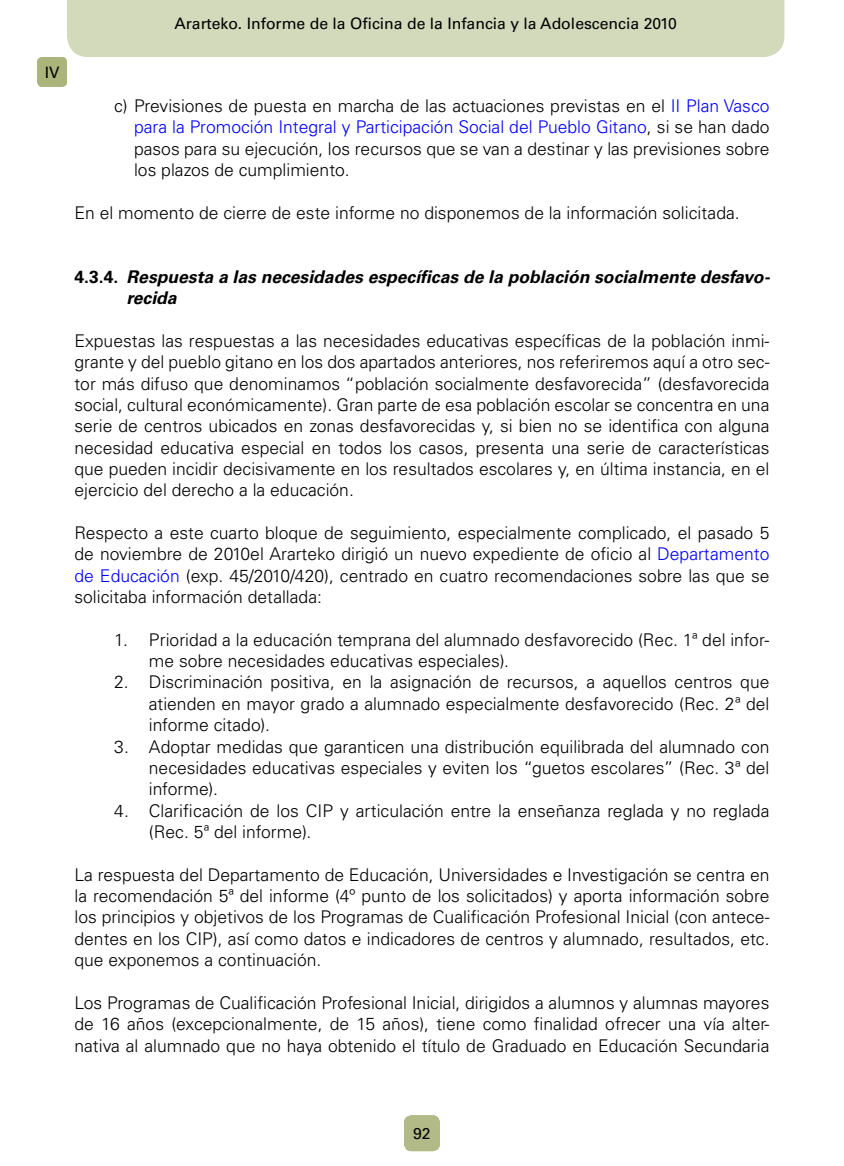
<style>
.page{position:relative;width:844px;height:1166px;background:#fff}
.page>*{position:absolute;margin:0;border:0;box-sizing:border-box;transform-origin:0 0}
.t1{font:300 17.5px/21.3px "Univers LT Std";color:#000;text-align:justify}
.t2{font:italic 700 17.5px/21.3px "Univers LT Std";color:#000}
.t3{font:15.75px "Univers LT Std";color:#000}
.s1{color:#00f}
.s2{font-style:normal}
</style>
<div class="page">
<div style="left:67px;top:0;width:717px;height:57px;background:#d3d9bb"></div>
<div style="left:37px;top:57px;width:30px;height:30px;background:#aab47b;border-radius:5px"></div>
<div style="left:404px;top:1115px;width:36px;height:36px;background:#b2bb88;border-radius:7px"></div>
<p class="t3" style="left:45px;top:63px;width:16px">IV</p>
<p class="t3" style="left:174px;top:14px;width:504px">Ararteko. Informe de la Oficina de la Infancia y la Adolescencia 2010</p>
<p class="t1" style="left:134px;top:95px;width:637px;text-indent:-20px">c) Previsiones de puesta en marcha de las actuaciones previstas en el <span class="s1">II Plan Vasco para la Promoción Integral y Participación Social del Pueblo Gitano</span>, si se han dado pasos para su ejecución, los recursos que se van a destinar y las previsiones sobre los plazos de cumplimiento.</p>
<p class="t1" style="left:74px;top:202px;width:666px">En el momento de cierre de este informe no disponemos de la información solicitada.</p>
<p class="t2" style="left:127px;top:266px;width:644px;text-indent:-52px"><span class="s2">4.3.4.</span> Respuesta a las necesidades específicas de la población socialmente desfavo&shy;recida</p>
<p class="t1" style="left:74px;top:330px;width:696px">Expuestas las respuestas a las necesidades educativas específicas de la población inmi&shy;grante y del pueblo gitano en los dos apartados anteriores, nos referiremos aquí a otro sec&shy;tor más difuso que denominamos “población socialmente desfavorecida” (desfavorecida social, cultural económicamente). Gran parte de esa población escolar se concentra en una serie de centros ubicados en zonas desfavorecidas y, si bien no se identifica con alguna necesidad educativa especial en todos los casos, presenta una serie de características que pueden incidir decisivamente en los resultados escolares y, en última instancia, en el ejercicio del derecho a la educación.</p>
<p class="t1" style="left:74px;top:522px;width:696px">Respecto a este cuarto bloque de seguimiento, especialmente complicado, el pasado 5 de noviembre de 2010el Ararteko dirigió un nuevo expediente de oficio al <span class="s1">Departamento de Educación</span> (exp. 45/2010/420), centrado en cuatro recomendaciones sobre las que se solicitaba información detallada:</p>
<p class="t1" style="left:149px;top:629px;width:622px;text-indent:-35px">1. Prioridad a la educación temprana del alumnado desfavorecido (Rec. 1ª del infor&shy;me sobre necesidades educativas especiales).</p>
<p class="t1" style="left:149px;top:671px;width:622px;text-indent:-35px">2. Discriminación positiva, en la asignación de recursos, a aquellos centros que atienden en mayor grado a alumnado especialmente desfavorecido (Rec. 2ª del informe citado).</p>
<p class="t1" style="left:149px;top:736px;width:622px;text-indent:-35px">3. Adoptar medidas que garanticen una distribución equilibrada del alumnado con necesidades educativas especiales y eviten los “guetos escolares” (Rec. 3ª del informe).</p>
<p class="t1" style="left:149px;top:800px;width:622px;text-indent:-35px">4. Clarificación de los CIP y articulación entre la enseñanza reglada y no reglada (Rec. 5ª del informe).</p>
<p class="t1" style="left:74px;top:864px;width:696px">La respuesta del Departamento de Educación, Universidades e Investigación se centra en la recomendación 5ª del informe (4º punto de los solicitados) y aporta información sobre los principios y objetivos de los Programas de Cualificación Profesional Inicial (con antece&shy;dentes en los CIP), así como datos e indicadores de centros y alumnado, resultados, etc. que exponemos a continuación.</p>
<p class="t1" style="left:74px;top:992px;width:696px">Los Programas de Cualificación Profesional Inicial, dirigidos a alumnos y alumnas mayores de 16 años (excepcionalmente, de 15 años), tiene como finalidad ofrecer una vía alter&shy;nativa al alumnado que no haya obtenido el título de Graduado en Educación Secundaria</p>
<p class="t3" style="left:413px;top:1124px;width:19px">92</p>
</div>
